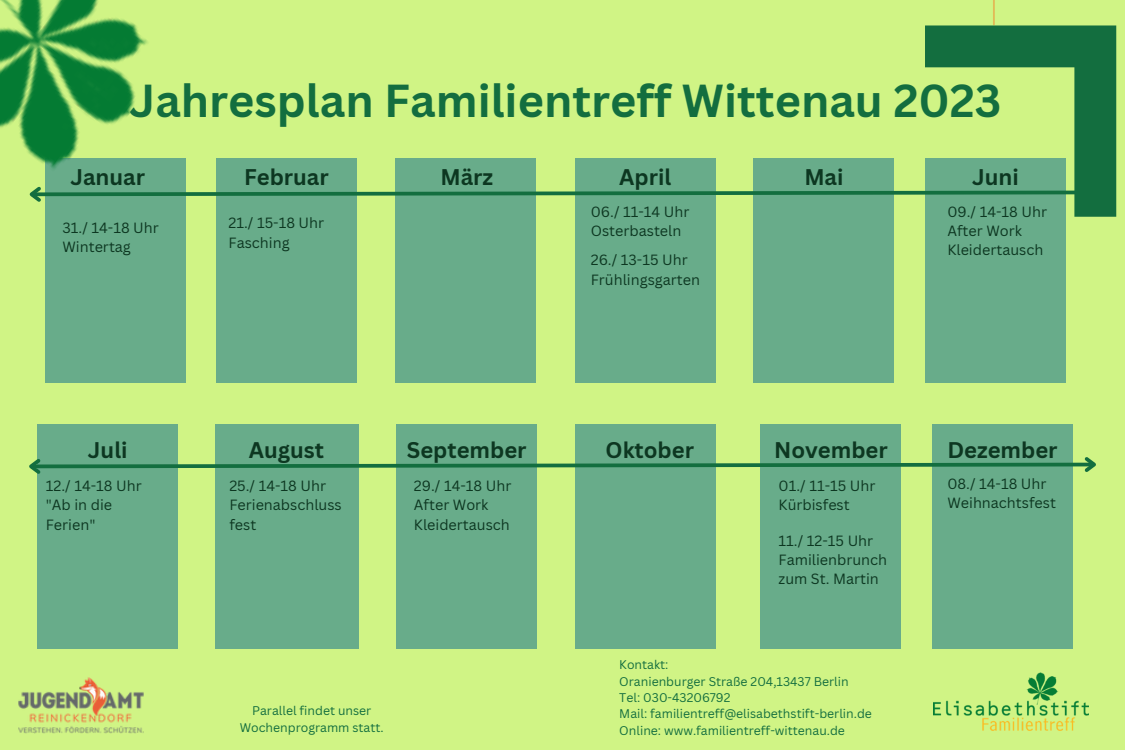
<style>
.page{position:relative;width:1125px;height:750px;background:#d0f485}
.page>*{position:absolute;margin:0;border:0;box-sizing:border-box;transform-origin:0 0}
.t1{font:700 45px "Canva Sans";color:#136e3f}
.t2{font:700 22px "Canva Sans";color:#0d3721}
.t3{font:14.5px/19.2px "Canva Sans";color:#0d3721}
.t4{font:12.25px/16.2px "Canva Sans";color:#136e3f;text-align:center}
</style>
<div class="page">
<img style="left:933px;top:672px;width:156px;height:59px">
<hr style="left:993px;top:0;width:2px;height:25px;background:#e1ba57">
<img style="left:18px;top:677px;width:126px;height:57px">
<div style="left:45px;top:158px;width:140px;height:225px;background:#68ac8a"></div>
<div style="left:932px;top:424px;width:141px;height:225px;background:#68ac8a"></div>
<div style="left:760px;top:424px;width:141px;height:225px;background:#68ac8a"></div>
<div style="left:37px;top:424px;width:141px;height:225px;background:#68ac8a"></div>
<div style="left:216px;top:424px;width:143px;height:225px;background:#68ac8a"></div>
<div style="left:396px;top:424px;width:141px;height:225px;background:#68ac8a"></div>
<div style="left:575px;top:424px;width:140px;height:225px;background:#68ac8a"></div>
<div style="left:216px;top:158px;width:141px;height:225px;background:#68ac8a"></div>
<div style="left:395px;top:158px;width:141px;height:225px;background:#68ac8a"></div>
<div style="left:575px;top:158px;width:140px;height:225px;background:#68ac8a"></div>
<div style="left:753px;top:158px;width:141px;height:225px;background:#68ac8a"></div>
<div style="left:925px;top:158px;width:140px;height:225px;background:#68ac8a"></div>
<img style="left:0;top:0;width:186px;height:220px">
<svg style="left:925px;top:25px;width:191px;height:192px"></svg>
<svg style="left:25px;top:182px;width:1068px;height:23px"></svg>
<svg style="left:29px;top:454px;width:1067px;height:23px"></svg>
<h1 class="t1" style="left:130px;top:69px;width:874px">Jahresplan Familientreff Wittenau 2023</h1>
<h2 class="t2" style="left:70px;top:162px;width:76px">Januar</h2>
<h2 class="t2" style="left:244px;top:162px;width:86px">Februar</h2>
<h2 class="t2" style="left:440px;top:162px;width:54px">März</h2>
<h2 class="t2" style="left:619px;top:162px;width:54px">April</h2>
<h2 class="t2" style="left:804px;top:162px;width:41px">Mai</h2>
<h2 class="t2" style="left:972px;top:162px;width:48px">Juni</h2>
<p class="t3" style="left:63px;top:217px;width:98px">31./ 14-18 Uhr<br>Wintertag</p>
<p class="t3" style="left:229px;top:213px;width:97px">21./ 15-18 Uhr<br>Fasching</p>
<p class="t3" style="left:591px;top:201px;width:100px">06./ 11-14 Uhr<br>Osterbasteln</p>
<p class="t3" style="left:947px;top:201px;width:101px">09./ 14-18 Uhr<br>After Work<br>Kleidertausch</p>
<p class="t3" style="left:591px;top:250px;width:111px">26./ 13-15 Uhr<br>Frühlingsgarten</p>
<h2 class="t2" style="left:88px;top:434px;width:41px">Juli</h2>
<h2 class="t2" style="left:249px;top:434px;width:77px">August</h2>
<h2 class="t2" style="left:407px;top:434px;width:121px">September</h2>
<h2 class="t2" style="left:606px;top:434px;width:90px">Oktober</h2>
<h2 class="t2" style="left:774px;top:434px;width:115px">November</h2>
<h2 class="t2" style="left:947px;top:434px;width:112px">Dezember</h2>
<p class="t3" style="left:46px;top:476px;width:97px">12./ 14-18 Uhr "Ab in die<br>Ferien"</p>
<p class="t3" style="left:229px;top:476px;width:114px">25./ 14-18 Uhr<br>Ferienabschluss fest</p>
<p class="t3" style="left:414px;top:476px;width:99px">29./ 14-18 Uhr<br>After Work<br>Kleidertausch</p>
<p class="t3" style="left:779px;top:476px;width:98px">01./ 11-15 Uhr<br>Kürbisfest</p>
<p class="t3" style="left:779px;top:531px;width:110px">11./ 12-15 Uhr<br>Familienbrunch zum St. Martin</p>
<p class="t4" style="left:240px;top:703px;width:145px">Parallel findet unser<br>Wochenprogramm statt.</p>
<p class="t4" style="left:619px;top:656px;width:254px;text-align:left">Kontakt:<br>Oranienburger Straße 204,13437 Berlin<br>Tel: 030-43206792<br>Mail: familientreff@elisabethstift-berlin.de<br>Online: www.familientreff-wittenau.de</p>
<p class="t3" style="left:947px;top:474px;width:110px">08./ 14-18 Uhr<br>Weihnachtsfest</p>
</div>
